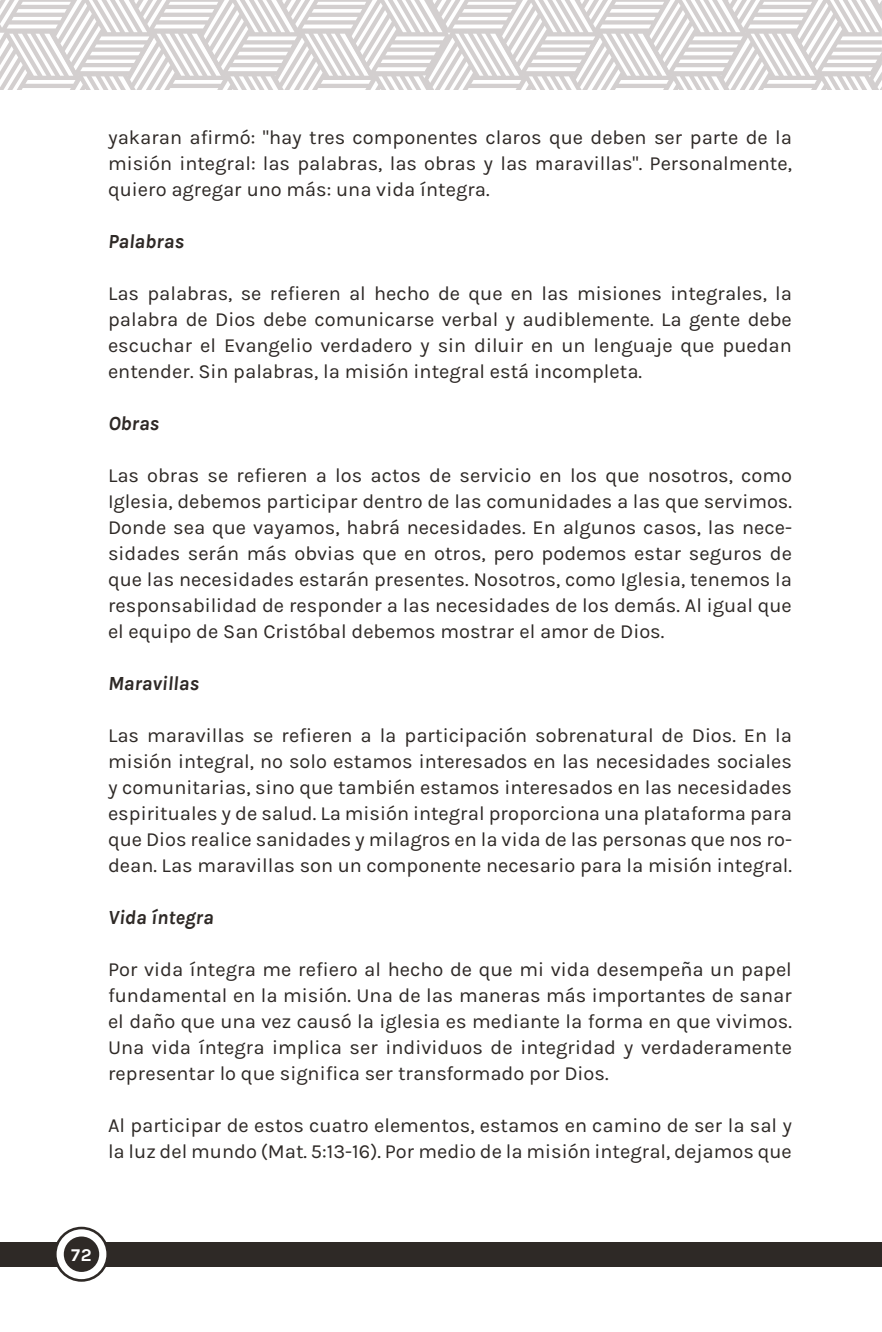
<style>
.page{position:relative;width:882px;height:1332px;background:#fff}
.page>*{position:absolute;margin:0;border:0;box-sizing:border-box;transform-origin:0 0}
.Paragraph_Text_10__D{font:20px/26px "Karla";color:#2e2926;text-align:justify}
.Paragraph_Text_10__D-2{font:italic 700 20px "Karla";color:#2e2926}
.t1{font:700 18px "Karla";color:#fff}
</style>
<div class="page">
<div style="left:0;top:1242px;width:882px;height:24px;background:#2e2926"></div>
<svg style="left:0;top:0;width:882px;height:90px"></svg>
<svg style="left:54px;top:1227px;width:55px;height:55px"></svg>
<div style="left:57px;top:1229px;width:49px;height:50px;background:#fff;border-radius:50%"></div>
<div style="left:64px;top:1237px;width:35px;height:35px;background:#2e2926;border-radius:50%"></div>
<p class="Paragraph_Text_10__D" style="left:108px;top:125px;width:686px">yakaran afirmó: "hay tres componentes claros que deben ser parte de la misión integral: las palabras, las obras y las maravillas". Personalmente, quiero agregar uno más: una vida íntegra.</p>
<p class="Paragraph_Text_10__D-2" style="left:108px;top:230px;width:77px">Palabras</p>
<p class="Paragraph_Text_10__D" style="left:108px;top:281px;width:685px">Las palabras, se refieren al hecho de que en las misiones integrales, la palabra de Dios debe comunicarse verbal y audiblemente. La gente debe escuchar el Evangelio verdadero y sin diluir en un lenguaje que puedan entender. Sin palabras, la misión integral está incompleta.</p>
<p class="Paragraph_Text_10__D-2" style="left:108px;top:412px;width:53px">Obras</p>
<p class="Paragraph_Text_10__D" style="left:108px;top:463px;width:686px">Las obras se refieren a los actos de servicio en los que nosotros, como Iglesia, debemos participar dentro de las comunidades a las que servimos.<br>Donde sea que vayamos, habrá necesidades. En algunos casos, las nece&shy;sidades serán más obvias que en otros, pero podemos estar seguros de que las necesidades estarán presentes. Nosotros, como Iglesia, tenemos la responsabilidad de responder a las necesidades de los demás. Al igual que el equipo de San Cristóbal debemos mostrar el amor de Dios.</p>
<p class="Paragraph_Text_10__D-2" style="left:108px;top:672px;width:92px">Maravillas</p>
<p class="Paragraph_Text_10__D" style="left:108px;top:723px;width:686px">Las maravillas se refieren a la participación sobrenatural de Dios. En la misión integral, no solo estamos interesados en las necesidades sociales y comunitarias, sino que también estamos interesados en las necesidades espirituales y de salud. La misión integral proporciona una plataforma para que Dios realice sanidades y milagros en la vida de las personas que nos ro&shy;dean. Las maravillas son un componente necesario para la misión integral.</p>
<p class="Paragraph_Text_10__D-2" style="left:108px;top:906px;width:107px">Vida íntegra</p>
<p class="Paragraph_Text_10__D" style="left:108px;top:957px;width:686px">Por vida íntegra me refiero al hecho de que mi vida desempeña un papel fundamental en la misión. Una de las maneras más importantes de sanar el daño que una vez causó la iglesia es mediante la forma en que vivimos.<br>Una vida íntegra implica ser individuos de integridad y verdaderamente representar lo que significa ser transformado por Dios.</p>
<p class="Paragraph_Text_10__D" style="left:108px;top:1113px;width:686px">Al participar de estos cuatro elementos, estamos en camino de ser la sal y la luz del mundo (Mat. 5:13-16). Por medio de la misión integral, dejamos que</p>
<p class="t1" style="left:71px;top:1244px;width:22px">72</p>
</div>
